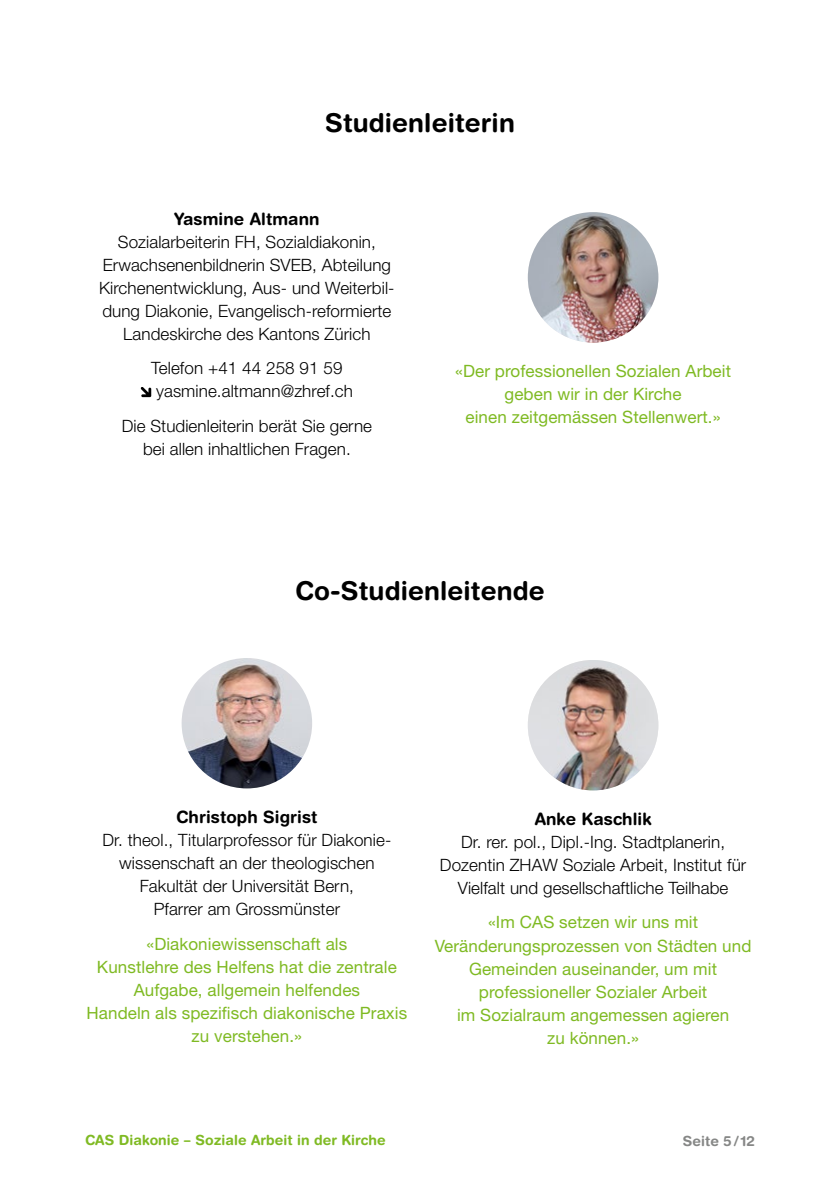
<style>
.page{position:relative;width:840px;height:1191px;background:#fff}
.page>*{position:absolute;margin:0;border:0;box-sizing:border-box;transform-origin:0 0}
.Subtitel{font:700 26px "Helvetica Rounded LT Std";letter-spacing:.005em;color:#000}
.Copy_Studienleitung{font:300 17px/23px "Helvetica Neue LT Pro";letter-spacing:.005em;color:#000;text-align:center}
.Zitat{font:17px/23px "Helvetica Neue LT Pro";letter-spacing:.005em;color:#7fba23;text-align:center}
.Copy_Studienleitung-2{font:17px/23px "Helvetica Neue LT Pro";letter-spacing:.005em;color:#7fba23;text-align:center}
.Copy_Studienleitung-3{font:700 17px "Helvetica Rounded LT Std";letter-spacing:.005em;color:#000}
.Copy{font:700 17px "Helvetica Rounded LT Std";letter-spacing:.005em;color:#000}
.t1{font:700 14px "Helvetica Rounded LT Std";letter-spacing:.005em;color:#7fba23}
.t2{font:700 14px "Helvetica Rounded LT Std";letter-spacing:.005em;color:#868786}
</style>
<div class="page">
<img style="left:527px;top:212px;width:131px;height:130px;border-radius:65px">
<svg style="left:141px;top:387px;width:10px;height:10px"></svg>
<img style="left:181px;top:658px;width:131px;height:130px;border-radius:65px">
<img style="left:527px;top:660px;width:131px;height:130px;border-radius:65px">
<p class="Subtitel" style="left:325px;top:107px;width:191px">Studienleiterin</p>
<p class="Copy_Studienleitung-3" style="left:174px;top:208px;width:147px">Yasmine Altmann</p>
<p class="Copy_Studienleitung" style="left:99px;top:230px;width:297px">Sozialarbeiterin FH, Sozialdiakonin, Erwachsenenbildnerin SVEB, Abteilung Kirchenentwicklung, Aus- und Weiterbil&shy;dung Diakonie, Evangelisch-reformierte Landeskirche des Kantons Zürich</p>
<p class="Copy_Studienleitung" style="left:151px;top:356px;width:193px">Telefon +41 44 258 91 59</p>
<p class="Copy_Studienleitung" style="left:156px;top:379px;width:198px">yasmine.altmann@zhref.ch</p>
<p class="Copy_Studienleitung" style="left:122px;top:414px;width:252px">Die Studienleiterin berät Sie gerne bei allen inhaltlichen Fragen.</p>
<p class="Copy_Studienleitung-2" style="left:455px;top:359px;width:277px">«Der professionellen Sozialen Arbeit geben wir in der Kirche<br>einen zeitgemässen Stellenwert.»</p>
<p class="Subtitel" style="left:295px;top:575px;width:251px">Co-Studienleitende</p>
<p class="Copy" style="left:176px;top:806px;width:143px">Christoph Sigrist</p>
<p class="Copy_Studienleitung" style="left:102px;top:828px;width:288px">Dr. theol., Titularprofessor für Diakonie&shy;wissenschaft an der theologischen Fakultät der Universität Bern,<br>Pfarrer am Grossmünster</p>
<p class="Zitat" style="left:86px;top:931px;width:322px">«Diakoniewissenschaft als<br>Kunstlehre des Helfens hat die zentrale<br>Aufgabe, allgemein helfendes<br>Handeln als spezifisch diakonische Praxis zu verstehen.»</p>
<p class="Copy_Studienleitung-3" style="left:534px;top:808px;width:118px">Anke Kaschlik</p>
<p class="Copy_Studienleitung" style="left:439px;top:830px;width:307px">Dr. rer. pol., Dipl.-Ing. Stadtplanerin,<br>Dozentin ZHAW Soziale Arbeit, Institut für<br>Vielfalt und gesellschaftliche Teilhabe</p>
<p class="Zitat" style="left:434px;top:910px;width:318px">«Im CAS setzen wir uns mit<br>Veränderungsprozessen von Städten und<br>Gemeinden auseinander, um mit professioneller Sozialer Arbeit<br>im Sozialraum angemessen agieren<br>zu können.»</p>
<p class="t1" style="left:85px;top:1131px;width:302px">CAS Diakonie – Soziale Arbeit in der Kirche</p>
<p class="t2" style="left:682px;top:1132px;width:73px">Seite 5/ 12</p>
</div>
